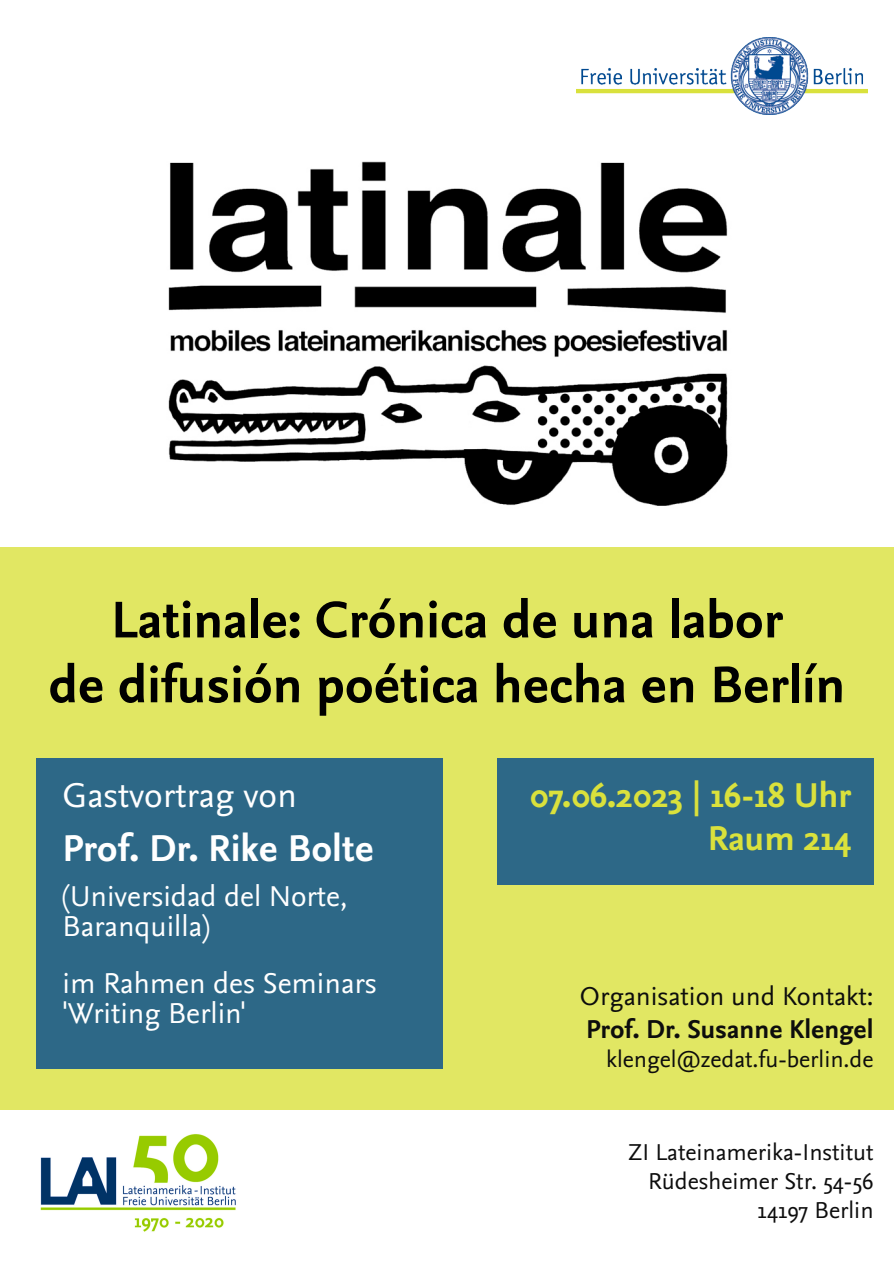
<style>
.page{position:relative;width:894px;height:1264px;background:#fff}
.page>*{position:absolute;margin:0;border:0;box-sizing:border-box;transform-origin:0 0}
.t1{font:700 54px/64.8px "Nexus Sans Pro";color:#000;text-align:center}
.t2{font:700 39px "Nexus Sans Pro";color:#fff}
.t3{font:700 36px/43.2px "Nexus Sans Pro";color:#dae13c;text-align:right}
.t4{font:36px "Nexus Sans Pro";color:#fff}
.t5{font:30px/30px "Nexus Sans Pro";color:#fff}
.t6{font:27px "Nexus Sans Pro";color:#0d0d0d}
.t7{font:700 27px "Nexus Sans Pro";color:#0d0d0d}
.t8{font:24px/28.8px "Nexus Sans Pro";color:#0d0d0d;text-align:right}
</style>
<div class="page">
<div style="left:0;top:547px;width:893px;height:562px;background:#e1e763"></div>
<div style="left:36px;top:758px;width:407px;height:310px;background:#2d6887"></div>
<img style="left:168px;top:161px;width:560px;height:345px">
<img style="left:576px;top:37px;width:291px;height:77px">
<div style="left:496px;top:758px;width:377px;height:126px;background:#2d6887"></div>
<img style="left:40px;top:1134px;width:196px;height:98px">
<h1 class="t1" style="left:48px;top:592px;width:798px">Latinale: Crónica de una labor<br>de difusión poética hecha en Berlín</h1>
<h3 class="t4" style="left:63px;top:780px;width:236px">Gastvortrag von</h3>
<h2 class="t2" style="left:63px;top:832px;width:312px">Prof. Dr. Rike Bolte</h2>
<p class="t5" style="left:63px;top:884px;width:286px">(Universidad del Norte,<br>Baranquilla)</p>
<p class="t5" style="left:63px;top:971px;width:316px">im Rahmen des Seminars 'Writing Berlin'</p>
<h3 class="t3" style="left:529px;top:777px;width:323px">07.06.2023 | 16-18 Uhr<br>Raum 214</h3>
<p class="t6" style="left:579px;top:985px;width:295px">Organisation und Kontakt:</p>
<p class="t7" style="left:586px;top:1017px;width:289px">Prof. Dr. Susanne Klengel</p>
<p class="t8" style="left:605px;top:1046px;width:269px">klengel@zedat.fu-berlin.de</p>
<p class="t8" style="left:628px;top:1139px;width:247px">ZI Lateinamerika-Institut<br>Rüdesheimer Str. 54-56<br>14197 Berlin</p>
</div>
